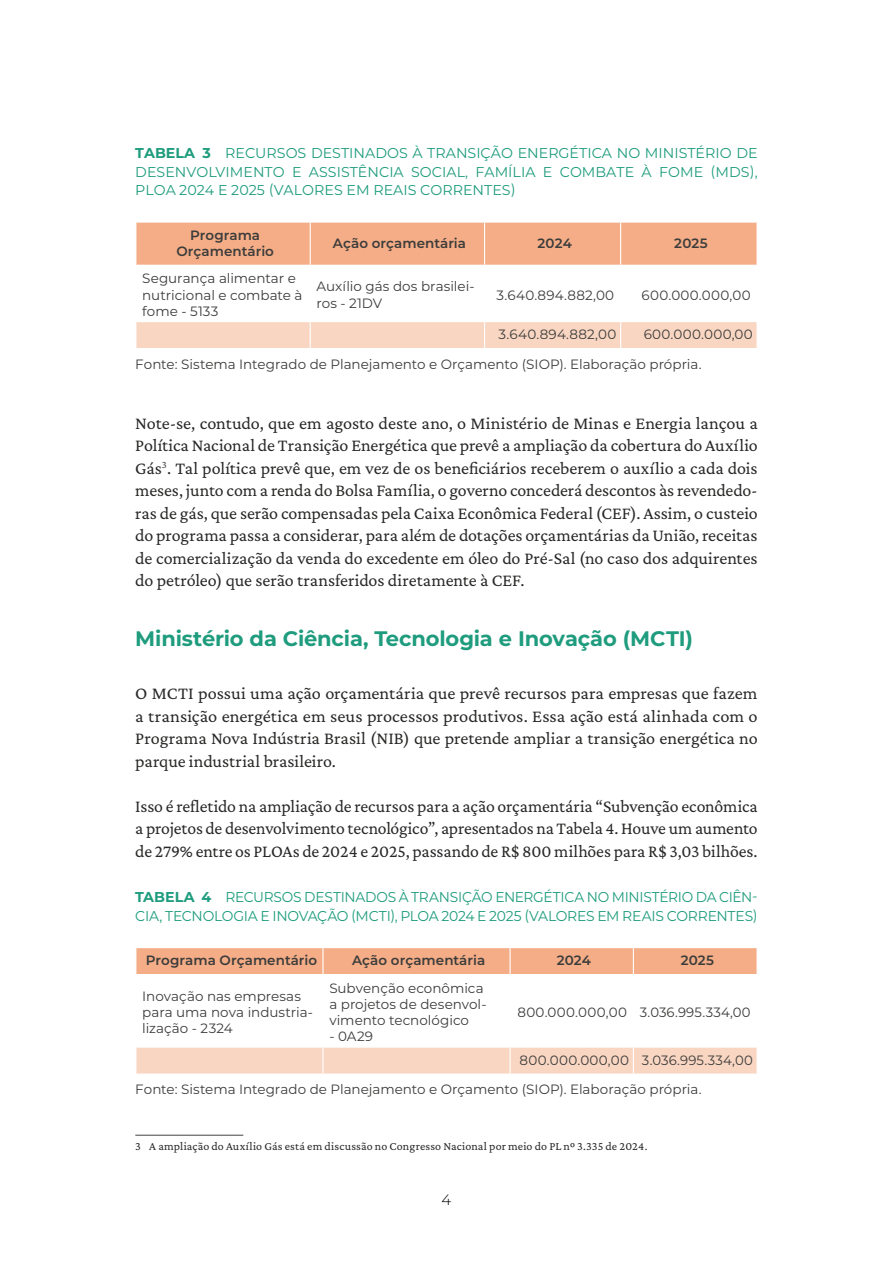
<style>
.page{position:relative;width:893px;height:1263px;background:#fff}
.page>*{position:absolute;margin:0;border:0;box-sizing:border-box;transform-origin:0 0}
.t1{font:700 21px "Montserrat";letter-spacing:-.005em;color:#1e9c7d}
.t2{font:18px/22.5px "Crimson Pro";letter-spacing:-.005em;color:#282827;text-align:justify}
.t3{font:300 15px "Montserrat";color:#000}
.t4{font:14.25px/19.5px "Montserrat";color:#1e9c7d}
.t5{font:13.5px/16.2px "Montserrat";color:#3c3c3b}
.t6{font:600 13.5px/16.2px "Montserrat";letter-spacing:.005em;color:#3c3c3b;text-align:center}
.t7{font:13.5px "Montserrat";letter-spacing:.025em;color:#3c3c3b}
.t8{font:13.5px "Montserrat";letter-spacing:.02em;color:#3c3c3b}
.t9{font:12px "Crimson Pro";letter-spacing:.01em;color:#282827}
.s1{font-weight:700}
</style>
<div class="page">
<div style="left:136px;top:223px;width:620px;height:42px;background:#f4ad86"></div>
<hr style="left:310px;top:223px;width:1px;height:42px;background:#fff">
<hr style="left:484px;top:223px;width:1px;height:42px;background:#fff">
<hr style="left:620px;top:223px;width:1px;height:42px;background:#fff">
<div style="left:136px;top:322px;width:620px;height:26px;background:#f9d6c2"></div>
<div style="left:136px;top:948px;width:620px;height:26px;background:#f4ad86"></div>
<div style="left:136px;top:1048px;width:620px;height:25px;background:#f9d6c2"></div>
<hr style="left:135px;top:1135px;width:108px;height:1px;background:#575756">
<p class="t4" style="left:135px;top:143px;width:624px"><span class="s1">Tabela 3</span> RECURSOS DESTINADOS À TRANSIÇÃO ENERGÉTICA NO MINISTÉRIO DE<br>DESENVOLVIMENTO E ASSISTÊNCIA SOCIAL, FAMÍLIA E COMBATE À FOME (MDS),</p>
<p class="t4" style="left:135px;top:180px;width:382px">PLOA 2024 E 2025 (VALORES EM REAIS CORRENTES)</p>
<p class="t6" style="left:176px;top:226px;width:99px">Programa<br>Orçamentário</p>
<p class="t6" style="left:333px;top:235px;width:135px">Ação orçamentária</p>
<p class="t6" style="left:538px;top:235px;width:36px">2024</p>
<p class="t6" style="left:674px;top:235px;width:35px">2025</p>
<p class="t5" style="left:142px;top:270px;width:162px">Segurança alimentar e nutricional e combate à fome - 5133</p>
<p class="t5" style="left:317px;top:278px;width:159px">Auxílio gás dos brasilei&shy;ros - 21DV</p>
<p class="t7" style="left:496px;top:285px;width:119px">3.640.894.882,00</p>
<p class="t7" style="left:642px;top:285px;width:111px">600.000.000,00</p>
<p class="t7" style="left:499px;top:325px;width:119px">3.640.894.882,00</p>
<p class="t5" style="left:135px;top:319px;width:619px;line-height:29.4px;text-indent:508px">600.000.000,00<br>Fonte: Sistema Integrado de Planejamento e Orçamento (SIOP). Elaboração própria.</p>
<p class="t2" style="left:135px;top:411px;width:624px">Note-se, contudo, que em agosto deste ano, o Ministério de Minas e Energia lançou a Política Nacional de Transição Energética que prevê a ampliação da cobertura do Auxílio Gás<sup>3</sup>. Tal política prevê que, em vez de os beneficiários receberem o auxílio a cada dois meses, junto com a renda do Bolsa Família, o governo concederá descontos às revendedo&shy;ras de gás, que serão compensadas pela Caixa Econômica Federal (CEF). Assim, o custeio do programa passa a considerar, para além de dotações orçamentárias da União, receitas de comercialização da venda do excedente em óleo do Pré-Sal (no caso dos adquirentes do petróleo) que serão transferidos diretamente à CEF.</p>
<p class="t1" style="left:135px;top:623px;width:559px">Ministério da Ciência, Tecnologia e Inovação (MCTI)</p>
<p class="t2" style="left:135px;top:682px;width:624px">O MCTI possui uma ação orçamentária que prevê recursos para empresas que fazem a transição energética em seus processos produtivos. Essa ação está alinhada com o Programa Nova Indústria Brasil (NIB) que pretende ampliar a transição energética no parque industrial brasileiro.</p>
<p class="t2" style="left:135px;top:794px;width:624px">Isso é refletido na ampliação de recursos para a ação orçamentária “Subvenção econômica a projetos de desenvolvimento tecnológico”, apresentados na Tabela 4. Houve um aumento de 279% entre os PLOAs de 2024 e 2025, passando de R$ 800 milhões para R$ 3,03 bilhões.</p>
<p class="t4" style="left:135px;top:887px;width:624px;line-height:18.8px"><span class="s1">Tabela 4</span> RECURSOS DESTINADOS À TRANSIÇÃO ENERGÉTICA NO MINISTÉRIO DA CIÊN-<br>CIA, TECNOLOGIA E INOVAÇÃO (MCTI), PLOA 2024 E 2025 (VALORES EM REAIS CORRENTES)</p>
<p class="t6" style="left:146px;top:952px;width:173px">Programa Orçamentário</p>
<p class="t6" style="left:352px;top:952px;width:135px">Ação orçamentária</p>
<p class="t6" style="left:557px;top:952px;width:36px">2024</p>
<p class="t6" style="left:681px;top:952px;width:35px">2025</p>
<p class="t5" style="left:142px;top:987px;width:172px">Inovação nas empresas para uma nova industria&shy;lização - 2324</p>
<p class="t5" style="left:329px;top:979px;width:159px">Subvenção econômica a projetos de desenvol&shy;vimento tecnológico</p>
<p class="t8" style="left:517px;top:1003px;width:235px">800.000.000,00 3.036.995.334,00</p>
<p class="t5" style="left:135px;top:1045px;width:619px;line-height:29.4px;text-indent:384px">800.000.000,00 3.036.995.334,00<br>Fonte: Sistema Integrado de Planejamento e Orçamento (SIOP). Elaboração própria.</p>
<p class="t5" style="left:329px;top:1028px;width:45px">- 0A29</p>
<p class="t9" style="left:135px;top:1139px;width:514px">3 A ampliação do Auxílio Gás está em discussão no Congresso Nacional por meio do PL nº 3.335 de 2024.</p>
<p class="t3" style="left:442px;top:1190px;width:11px">4</p>
</div>
